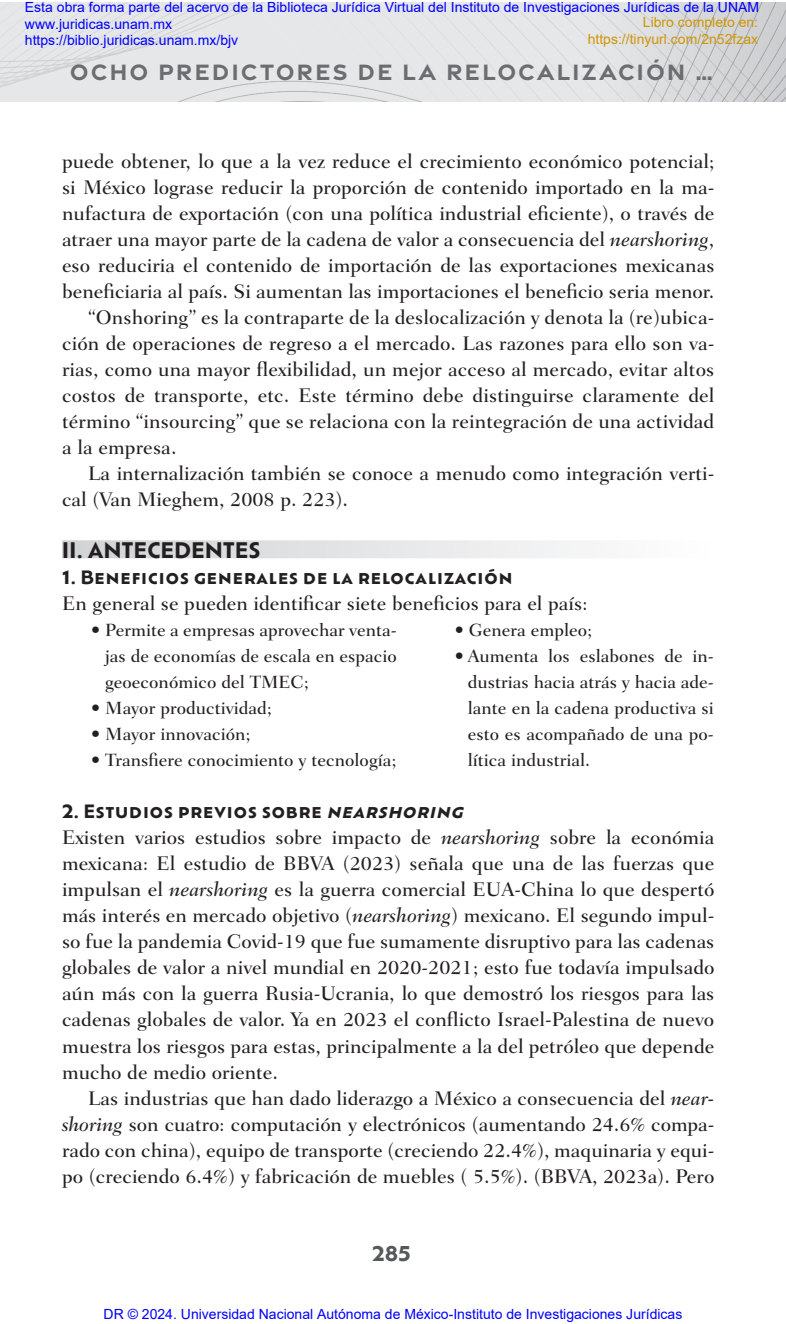
<style>
.page{position:relative;width:786px;height:1324px;background:#fff}
.page>*{position:absolute;margin:0;border:0;box-sizing:border-box;transform-origin:0 0}
.t1{font:700 24px "Gravesend Sans";letter-spacing:.08em;color:#6c6d70}
.t2{font:700 21px "Ofelia Display";letter-spacing:.02em;color:#231f20}
.t3{font:500 20px/26px "Fairfield LT Std";color:#231f20;text-align:justify}
.t4{font:700 20px "Ofelia Display";color:#57585a}
.t5{font:500 18px/26px "Fairfield LT Std";color:#231f20;text-align:justify}
.t6{font:700 18px "Ofelia Display";letter-spacing:.02em;color:#231f20}
.t7{font:14px/16.8px "Arial";color:#00f}
.t8{font:14px/16.8px "Arial";color:#cf9605;text-align:right}
.s1{font-style:italic}
</style>
<div class="page">
<img style="left:0;top:3px;width:785px;height:99px">
<div style="left:62px;top:540px;width:652px;height:18px;background:linear-gradient(to right,#d0d1d4,#fefefe)"></div>
<p class="t7" style="left:25px;top:-2px;width:735px">Esta obra forma parte del acervo de la Biblioteca Jurídica Virtual del Instituto de Investigaciones Jurídicas de la UNAM www.juridicas.unam.mx<br>https://biblio.juridicas.unam.mx/bjv</p>
<p class="t8" style="left:587px;top:13px;width:172px">Libro completo en: https://tinyurl.com/2n52fzax</p>
<p class="t1" style="left:70px;top:56px;width:644px">OCHO PREDICTORES DE LA RELOCALIZACIÓN …</p>
<p class="t3" style="left:62px;top:149px;width:653px">puede obtener, lo que a la vez reduce el crecimiento económico potencial;</p>
<p class="t3" style="left:62px;top:175px;width:653px">si México lograse reducir la proporción de contenido importado en la ma-</p>
<p class="t3" style="left:62px;top:201px;width:653px">nufactura de exportación (con una política industrial eficiente), o través de</p>
<p class="t3" style="left:62px;top:227px;width:653px">atraer una mayor parte de la cadena de valor a consecuencia del <span class="s1">nearshoring</span>,</p>
<p class="t3" style="left:62px;top:253px;width:654px">eso reduciria el contenido de importación de las exportaciones mexicanas</p>
<p class="t3" style="left:62px;top:279px;width:653px">beneficiaria al país. Si aumentan las importaciones el beneficio seria menor.</p>
<p class="t3" style="left:88px;top:305px;width:627px">“Onshoring” es la contraparte de la deslocalización y denota la (re)ubica-</p>
<p class="t3" style="left:62px;top:331px;width:653px">ción de operaciones de regreso a el mercado. Las razones para ello son va-</p>
<p class="t3" style="left:62px;top:357px;width:653px">rias, como una mayor flexibilidad, un mejor acceso al mercado, evitar altos</p>
<p class="t3" style="left:62px;top:383px;width:653px">costos de transporte, etc. Este término debe distinguirse claramente del</p>
<p class="t3" style="left:62px;top:409px;width:653px">término “insourcing” que se relaciona con la reintegración de una actividad</p>
<p class="t3" style="left:62px;top:435px;width:116px">a la empresa.</p>
<p class="t3" style="left:88px;top:461px;width:627px">La internalización también se conoce a menudo como integración verti-</p>
<p class="t3" style="left:62px;top:487px;width:287px">cal (Van Mieghem, 2008 p. 223).</p>
<p class="t2" style="left:62px;top:535px;width:200px">II. ANTECEDENTES</p>
<p class="t6" style="left:62px;top:564px;width:452px">1. Beneficios generales de la relocalización</p>
<p class="t3" style="left:62px;top:591px;width:527px">En general se pueden identificar siete beneficios para el país:</p>
<p class="t5" style="left:105px;top:617px;width:293px;text-indent:-14px">• Permite a empresas aprovechar venta&shy;jas de economías de escala en espacio geoeconómico del TMEC;</p>
<p class="t5" style="left:91px;top:695px;width:182px">• Mayor productividad;</p>
<p class="t5" style="left:91px;top:721px;width:160px">• Mayor innovación;</p>
<p class="t5" style="left:91px;top:747px;width:306px">• Transfiere conocimiento y tecnología;</p>
<p class="t5" style="left:455px;top:617px;width:139px">• Genera empleo;</p>
<p class="t5" style="left:468px;top:643px;width:247px;text-indent:-13px">• Aumenta los eslabones de in&shy;dustrias hacia atrás y hacia ade&shy;lante en la cadena productiva si esto es acompañado de una po&shy;lítica industrial.</p>
<p class="t6" style="left:62px;top:798px;width:407px">2. Estudios previos sobre <span class="s1">NEARSHORING</span></p>
<p class="t3" style="left:62px;top:825px;width:654px">Existen varios estudios sobre impacto de <span class="s1">nearshoring</span> sobre la económia mexicana: El estudio de BBVA (2023) señala que una de las fuerzas que impulsan el <span class="s1">nearshoring</span> es la guerra comercial EUA-China lo que despertó más interés en mercado objetivo (<span class="s1">nearshoring</span>) mexicano. El segundo impul&shy;so fue la pandemia Covid-19 que fue sumamente disruptivo para las cadenas globales de valor a nivel mundial en 2020-2021; esto fue todavía impulsado aún más con la guerra Rusia-Ucrania, lo que demostró los riesgos para las cadenas globales de valor. Ya en 2023 el conflicto Israel-Palestina de nuevo muestra los riesgos para estas, principalmente a la del petróleo que depende mucho de medio oriente.</p>
<p class="t3" style="left:62px;top:1085px;width:653px;text-indent:26px">Las industrias que han dado liderazgo a México a consecuencia del <span class="s1">near&shy;shoring</span> son cuatro: computación y electrónicos (aumentando 24.6% compa&shy;rado con china), equipo de transporte (creciendo 22.4%), maquinaria y equi&shy;po (creciendo 6.4%) y fabricación de muebles ( 5.5%). (BBVA, 2023a). Pero</p>
<p class="t4" style="left:372px;top:1238px;width:40px">285</p>
<p class="t7" style="left:104px;top:1305px;width:580px">DR © 2024. Universidad Nacional Autónoma de México-Instituto de Investigaciones Jurídicas</p>
</div>
